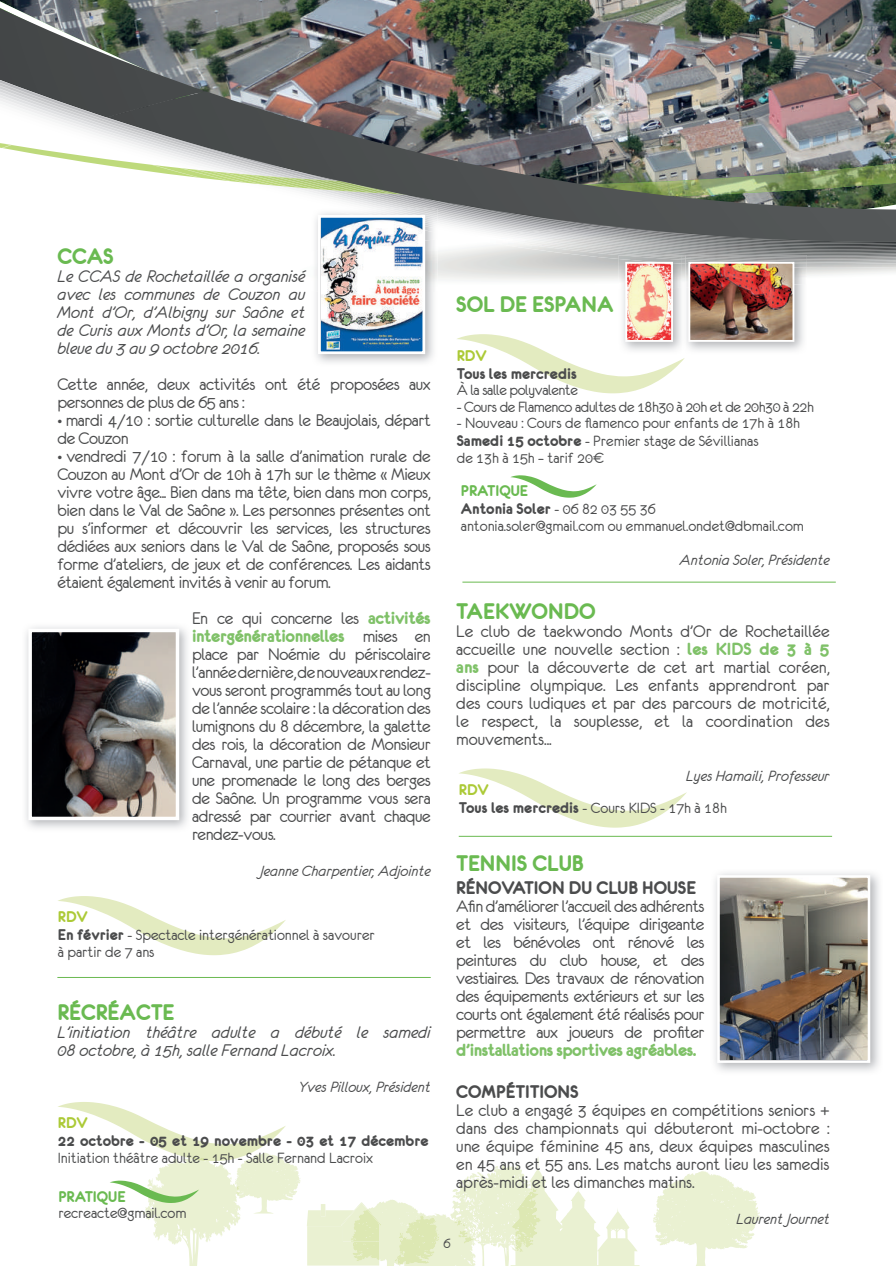
<style>
.page{position:relative;width:896px;height:1266px;background:#fff}
.page>*{position:absolute;margin:0;border:0;box-sizing:border-box;transform-origin:0 0}
.t1{font:24px "Eurofurencebold";color:#6aba51}
.t2{font:19.5px "Eurofurencebold";color:#4b4c4d}
.t3{font:18.75px/18px "Eurofurenceregular";letter-spacing:-.02em;color:#4b4c4d;text-align:justify}
.t4{font:18.75px/18px "Eurofurenceitalic";color:#4b4c4d;text-align:justify}
.t5{font:18.75px "Eurofurencebold";letter-spacing:-.025em;color:#7fc168}
.t6{font:16.5px/18px "Eurofurenceregular";color:#4b4c4d}
.t7{font:16.5px "Eurofurenceitalic";color:#4b4c4d}
.t8{font:16.5px/18px "Eurofurencebold";color:#4b4c4d}
.t9{font:16.5px "Eurofurenceregular";letter-spacing:-.025em;color:#4b4c4d}
.t10{font:16.5px "Eurofurencebold";color:#acca37}
.t11{font:16.5px "Eurofurencebold";color:#6aba51}
.t12{font:15px "Eurofurenceregular";color:#4b4c4d}
.s1{font-family:"Helvetica";font-weight:300;font-size:9.75px}
.s2{font-family:"Eurofurencebold";color:#7fc168}
.s3{font-family:"Eurofurenceregular";color:#4b4c4d}
.s4{font-family:"Eurofurencebold"}
.s5{color:#6aba51}
.s6{font-family:"Eurofurenceregular"}
</style>
<div class="page">
<svg style="left:653px;top:1171px;width:107px;height:94px"></svg>
<svg style="left:307px;top:1157px;width:332px;height:109px"></svg>
<img style="left:628px;top:292px;width:42px;height:42px">
<div style="left:625px;top:262px;width:48px;height:80px;border:2px solid #fff"></div>
<svg style="left:58px;top:1102px;width:243px;height:163px"></svg>
<svg style="left:457px;top:334px;width:227px;height:59px"></svg>
<svg style="left:510px;top:475px;width:86px;height:22px"></svg>
<svg style="left:459px;top:768px;width:228px;height:59px"></svg>
<img style="left:715px;top:873px;width:164px;height:199px">
<img style="left:721px;top:879px;width:145px;height:179px">
<div style="left:717px;top:875px;width:153px;height:187px;border:3px solid #fff"></div>
<hr style="left:57px;top:977px;width:373px;height:1px;background:#6aba51">
<hr style="left:458px;top:836px;width:374px;height:1px;background:#6aba51">
<hr style="left:462px;top:582px;width:373px;height:1px;background:#6aba51">
<img style="left:322px;top:292px;width:99px;height:58px">
<div style="left:318px;top:215px;width:107px;height:139px;border:3px solid #fff"></div>
<img style="left:32px;top:632px;width:143px;height:184px">
<div style="left:28px;top:628px;width:151px;height:192px;border:3px solid #fff"></div>
<img style="left:686px;top:292px;width:118px;height:59px">
<img style="left:681px;top:292px;width:4px;height:62px">
<img style="left:691px;top:292px;width:100px;height:47px">
<div style="left:688px;top:262px;width:106px;height:80px;border:2px solid #fff"></div>
<svg style="left:58px;top:896px;width:228px;height:59px"></svg>
<img style="left:0;top:0;width:896px;height:292px">
<p class="t1" style="left:57px;top:244px;width:58px">CCAS</p>
<p class="t4" style="left:57px;top:267px;width:249px">Le CCAS de Rochetaillée a organisé avec les communes de Couzon au Mont d’Or, d’Albigny sur Saône et de Curis aux Monts d’Or, la semaine bleue du 3 au 9 octobre 2016.</p>
<p class="t3" style="left:57px;top:375px;width:375px">Cette année, deux activités ont été proposées aux personnes de plus de 65 ans :</p>
<p class="t3" style="left:57px;top:411px;width:375px"><span class="s1">•</span> mardi 4/10 : sortie culturelle dans le Beaujolais, départ de Couzon</p>
<p class="t3" style="left:57px;top:447px;width:375px"><span class="s1">•</span> vendredi 7/10 : forum à la salle d’animation rurale de Couzon au Mont d’Or de 10h à 17h sur le thème « Mieux vivre votre âge... Bien dans ma tête, bien dans mon corps, bien dans le Val de Saône ». Les personnes présentes ont pu s’informer et découvrir les services, les structures dédiées aux seniors dans le Val de Saône, proposés sous forme d’ateliers, de jeux et de conférences. Les aidants étaient également invités à venir au forum.</p>
<p class="t3" style="left:192px;top:609px;width:240px">En ce qui concerne les <span class="s2">activités</span></p>
<p class="t5" style="left:192px;top:626px;width:240px">intergénérationnelles <span class="s3">mises en</span></p>
<p class="t3" style="left:192px;top:645px;width:240px">place par Noémie du périscolaire l’année dernière, de nouveaux rendez&shy;vous seront programmés tout au long de l’année scolaire : la décoration des lumignons du 8 décembre, la galette des rois, la décoration de Monsieur Carnaval, une partie de pétanque et une promenade le long des berges de Saône. Un programme vous sera adressé par courrier avant chaque rendez-vous.</p>
<p class="t7" style="left:260px;top:862px;width:172px">Jeanne Charpentier, Adjointe</p>
<p class="t10" style="left:58px;top:908px;width:31px">RDV</p>
<p class="t6" style="left:58px;top:926px;width:318px;line-height:16.5px"><span class="s4">En février</span> - Spectacle intergénérationnel à savourer à partir de 7 ans</p>
<p class="t1" style="left:57px;top:1000px;width:118px">RÉCRÉACTE</p>
<p class="t4" style="left:57px;top:1023px;width:375px">L’initiation théâtre adulte a débuté le samedi<br>08 octobre, à 15h, salle Fernand Lacroix.</p>
<p class="t7" style="left:298px;top:1078px;width:134px">Yves Pilloux, Président</p>
<p class="t10" style="left:58px;top:1114px;width:31px">RDV</p>
<p class="t8" style="left:58px;top:1131px;width:372px">22 octobre - 05 et 19 novembre - 03 et 17 décembre</p>
<p class="t6" style="left:58px;top:1148px;width:317px">Initiation théâtre adulte - 15h - Salle Fernand Lacroix</p>
<p class="t11" style="left:58px;top:1187px;width:68px">PRATIQUE</p>
<p class="t6" style="left:58px;top:1203px;width:129px">recreacte@gmail.com</p>
<p class="t1" style="left:456px;top:293px;width:159px">SOL DE ESPANA</p>
<p class="t10" style="left:456px;top:347px;width:31px">RDV</p>
<p class="t8" style="left:456px;top:364px;width:121px">Tous les mercredis</p>
<p class="t9" style="left:456px;top:381px;width:123px">À la salle polyvalente</p>
<p class="t9" style="left:456px;top:398px;width:358px">- Cours de Flamenco adultes de 18h30 à 20h et de 20h30 à 22h</p>
<p class="t6" style="left:456px;top:414px;width:345px">- Nouveau : Cours de flamenco pour enfants de 17h à 18h<br><span class="s4">Samedi 15 octobre</span> - Premier stage de Sévillianas</p>
<p class="t6" style="left:456px;top:448px;width:149px">de 13h à 15h – tarif 20€</p>
<p class="t8" style="left:461px;top:482px;width:196px"><span class="s5">PRATIQUE<br></span>Antonia Soler <span class="s6">- 06 82 03 55 36</span></p>
<p class="t6" style="left:461px;top:516px;width:344px">antonia.soler@gmail.com ou emmanuel.ondet@dbmail.com</p>
<p class="t7" style="left:679px;top:551px;width:151px">Antonia Soler, Présidente</p>
<p class="t1" style="left:456px;top:599px;width:141px">TAEKWONDO</p>
<p class="t3" style="left:456px;top:621px;width:375px">Le club de taekwondo Monts d’Or de Rochetaillée accueille une nouvelle section : <span class="s2">les KIDS de 3 à 5 ans</span> pour la découverte de cet art martial coréen, discipline olympique. Les enfants apprendront par des cours ludiques et par des parcours de motricité, le respect, la souplesse, et la coordination des mouvements...</p>
<p class="t7" style="left:686px;top:767px;width:145px">Lyes Hamaili, Professeur</p>
<p class="t10" style="left:459px;top:781px;width:31px">RDV</p>
<p class="t6" style="left:459px;top:798px;width:269px"><span class="s4">Tous les mercredis</span> - Cours KIDS - 17h à 18h</p>
<p class="t1" style="left:456px;top:851px;width:129px">TENNIS CLUB</p>
<p class="t2" style="left:456px;top:878px;width:241px">RÉNOVATION DU CLUB HOUSE</p>
<p class="t3" style="left:456px;top:897px;width:250px">Afin d’améliorer l’accueil des adhérents et des visiteurs, l’équipe dirigeante et les bénévoles ont rénové les peintures du club house, et des vestiaires. Des travaux de rénovation des équipements extérieurs et sur les courts ont également été réalisés pour permettre aux joueurs de profiter</p>
<p class="t5" style="left:456px;top:1040px;width:242px">d’installations sportives agréables.</p>
<p class="t2" style="left:456px;top:1081px;width:124px">COMPÉTITIONS</p>
<p class="t3" style="left:456px;top:1100px;width:375px">Le club a engagé 3 équipes en compétitions seniors + dans des championnats qui débuteront mi-octobre : une équipe féminine 45 ans, deux équipes masculines en 45 ans et 55 ans. Les matchs auront lieu les samedis après-midi et les dimanches matins.</p>
<p class="t7" style="left:736px;top:1210px;width:95px">Laurent Journet</p>
<p class="t12" style="left:443px;top:1235px;width:9px">6</p>
</div>
